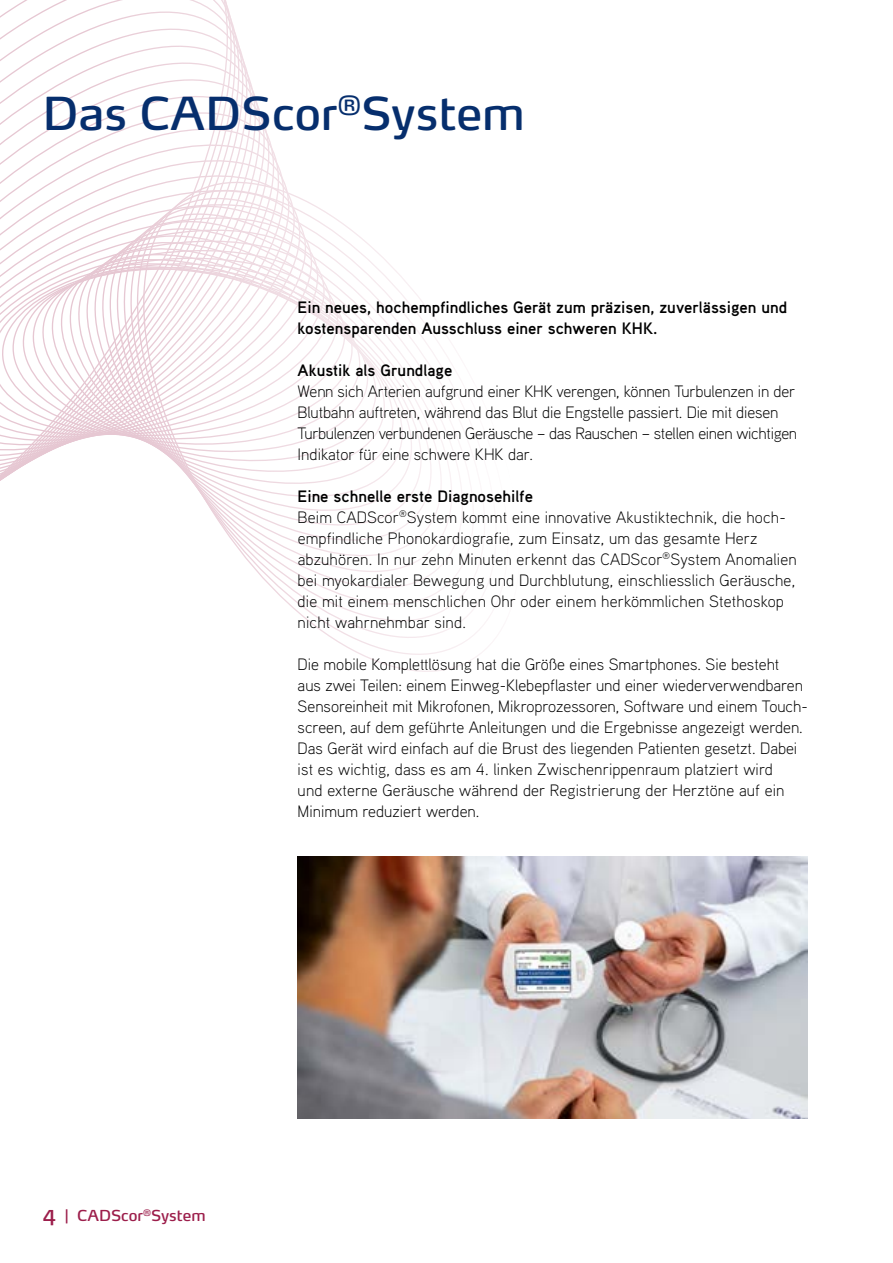
<style>
.page{position:relative;width:893px;height:1263px;background:#fff}
.page>*{position:absolute;margin:0;border:0;box-sizing:border-box;transform-origin:0 0}
.t1{font:45px "Max Pro";color:#062e6d}
.t2{font:300 16.5px/21px "Aaux Pro";color:#000}
.t3{font:700 16.5px/21px "Aaux Pro";color:#000}
.t4{font:15px "Max Pro";color:#9c1e4b}
.s1{font-weight:700}
.s2{font-size:21px}
</style>
<div class="page">
<svg style="left:0;top:32px;width:241px;height:18px"></svg>
<svg style="left:0;top:50px;width:247px;height:19px"></svg>
<svg style="left:0;top:69px;width:252px;height:18px"></svg>
<svg style="left:0;top:87px;width:258px;height:18px"></svg>
<svg style="left:1px;top:105px;width:263px;height:18px"></svg>
<svg style="left:0;top:123px;width:271px;height:19px"></svg>
<svg style="left:0;top:142px;width:274px;height:339px"></svg>
<svg style="left:0;top:160px;width:120px;height:313px"></svg>
<svg style="left:17px;top:254px;width:8px;height:222px"></svg>
<svg style="left:39px;top:247px;width:8px;height:234px"></svg>
<svg style="left:61px;top:222px;width:8px;height:259px"></svg>
<svg style="left:76px;top:205px;width:8px;height:276px"></svg>
<svg style="left:120px;top:153px;width:370px;height:519px"></svg>
<img style="left:298px;top:857px;width:510px;height:261px">
<h1 class="t1" style="left:43px;top:75px;width:484px">Das CADScor<sup>®</sup>System</h1>
<p class="t3" style="left:298px;top:296px;width:491px">Ein neues, hochempfindliches Gerät zum präzisen, zuverlässigen und kostensparenden Ausschluss einer schweren KHK.</p>
<p class="t3" style="left:298px;top:359px;width:156px">Akustik als Grundlage</p>
<p class="t2" style="left:298px;top:380px;width:501px">Wenn sich Arterien aufgrund einer KHK verengen, können Turbulenzen in der Blutbahn auftreten, während das Blut die Engstelle passiert. Die mit diesen Turbulenzen verbundenen Geräusche – das Rauschen – stellen einen wichtigen Indikator für eine schwere KHK dar.</p>
<p class="t2" style="left:298px;top:485px;width:500px"><span class="s1">Eine schnelle erste Diagnosehilfe<br></span>Beim CADScor<sup>®</sup>System kommt eine innovative Akustiktechnik, die hoch&shy;empfindliche Phonokardiografie, zum Einsatz, um das gesamte Herz abzuhören. In nur zehn Minuten erkennt das CADScor<sup>®</sup>System Anomalien bei myokardialer Bewegung und Durchblutung, einschliesslich Geräusche, die mit einem menschlichen Ohr oder einem herkömmlichen Stethoskop nicht wahrnehmbar sind.</p>
<p class="t2" style="left:298px;top:653px;width:512px">Die mobile Komplettlösung hat die Größe eines Smartphones. Sie besteht<br>aus zwei Teilen: einem Einweg-Klebepflaster und einer wiederverwendbaren Sensoreinheit mit Mikrofonen, Mikroprozessoren, Software und einem Touch&shy;screen, auf dem geführte Anleitungen und die Ergebnisse angezeigt werden.<br>Das Gerät wird einfach auf die Brust des liegenden Patienten gesetzt. Dabei ist es wichtig, dass es am 4. linken Zwischenrippenraum platziert wird<br>und externe Geräusche während der Registrierung der Herztöne auf ein Minimum reduziert werden.</p>
<p class="t4" style="left:43px;top:1202px;width:165px"><span class="s2">4</span> | CADScor<sup>®</sup>System</p>
</div>
